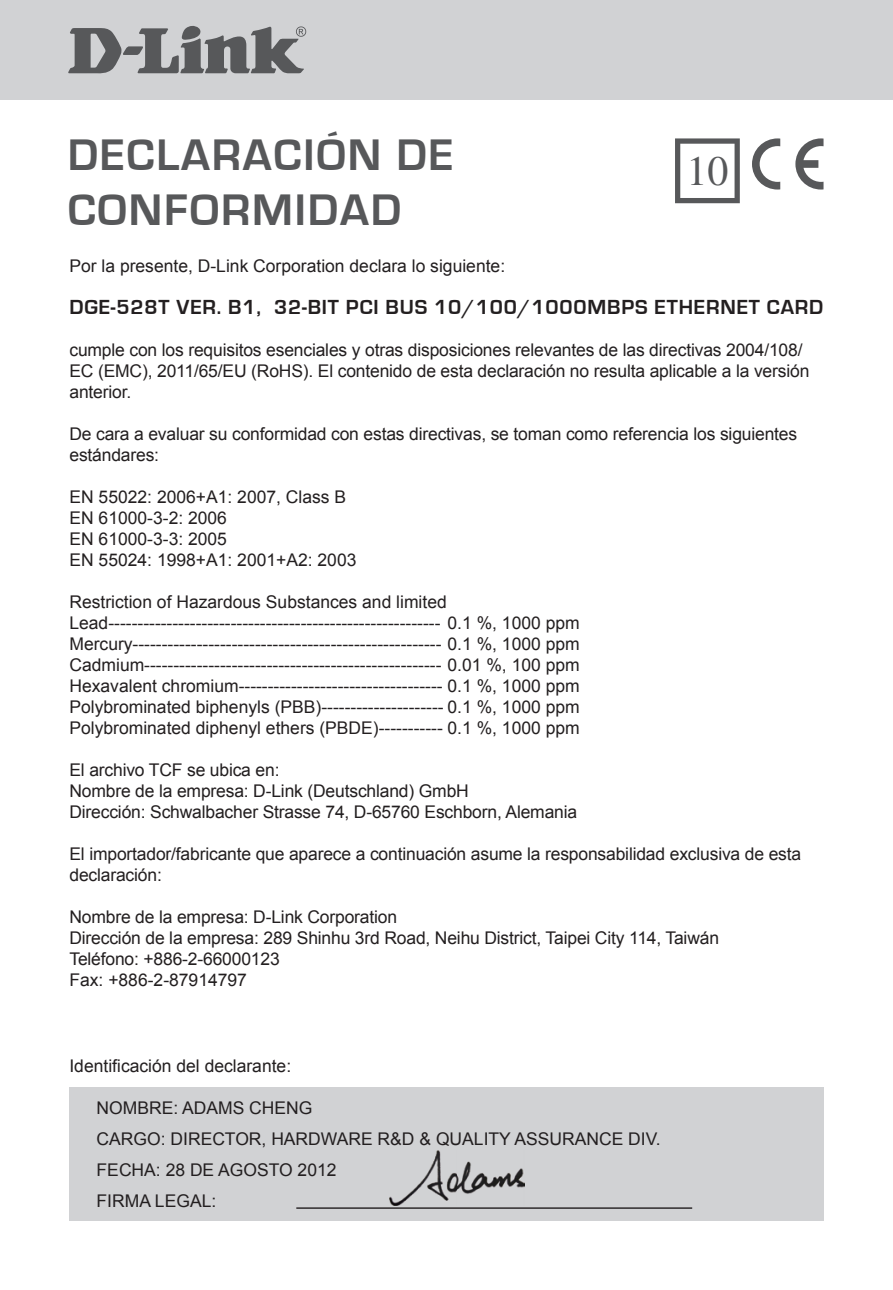
<style>
.page{position:relative;width:893px;height:1290px;background:#fff}
.page>*{position:absolute;margin:0;border:0;box-sizing:border-box;transform-origin:0 0}
.t1{font:700 45.5px/54.6px "Eurostile";letter-spacing:.04em;color:#57585a}
.t2{font:42px "Times";color:#57585a}
.t3{font:700 21px "Eurostile";letter-spacing:.04em;color:#231f20}
.t4{font:17.5px/21px "Arial";letter-spacing:-.01em;color:#231f20}
</style>
<div class="page">
<div style="left:0;top:0;width:893px;height:99px;background:#d1d2d4"></div>
<svg style="left:68px;top:26px;width:238px;height:48px"></svg>
<div style="left:69px;top:1086px;width:754px;height:134px;background:#d1d2d4"></div>
<hr style="left:296px;top:1207px;width:396px;height:2px;background:#231f20">
<img style="left:390px;top:1151px;width:134px;height:55px">
<svg style="left:675px;top:138px;width:65px;height:65px"></svg>
<svg style="left:795px;top:138px;width:28px;height:52px"></svg>
<svg style="left:752px;top:138px;width:28px;height:52px"></svg>
<h1 class="t1" style="left:68px;top:129px;width:387px">DECLARACIÓN DE<br>CONFORMIDAD</h1>
<h2 class="t2" style="left:686px;top:148px;width:43px">10</h2>
<p class="t4" style="left:69px;top:255px;width:437px">Por la presente, D-Link Corporation declara lo siguiente:</p>
<p class="t3" style="left:69px;top:296px;width:639px">DGE-528T VER. B1, 32-BIT PCI BUS 10/100/1000MBPS ETHERNET</p>
<p class="t3" style="left:767px;top:296px;width:29px">CARD</p>
<p class="t4" style="left:69px;top:339px;width:741px">cumple con los requisitos esenciales y otras disposiciones relevantes de las directivas 2004/108/<br>EC (EMC), 2011/65/EU (RoHS). El contenido de esta declaración no resulta aplicable a la versión anterior.</p>
<p class="t4" style="left:69px;top:423px;width:729px">De cara a evaluar su conformidad con estas directivas, se toman como referencia los siguientes estándares:</p>
<p class="t4" style="left:69px;top:486px;width:289px">EN 55022: 2006+A1: 2007, Class B<br>EN 61000-3-2: 2006<br>EN 61000-3-3: 2005<br>EN 55024: 1998+A1: 2001+A2: 2003</p>
<p class="t4" style="left:69px;top:591px;width:512px">Restriction of Hazardous Substances and limited Lead--------------------------------------------------------- 0.1 %, 1000 ppm Mercury----------------------------------------------------- 0.1 %, 1000 ppm Cadmium--------------------------------------------------- 0.01 %, 100 ppm Hexavalent chromium----------------------------------- 0.1 %, 1000 ppm Polybrominated biphenyls (PBB)--------------------- 0.1 %, 1000 ppm Polybrominated diphenyl ethers (PBDE)----------- 0.1 %, 1000 ppm</p>
<p class="t4" style="left:69px;top:759px;width:509px">El archivo TCF se ubica en:<br>Nombre de la empresa: D-Link (Deutschland) GmbH<br>Dirección: Schwalbacher Strasse 74, D-65760 Eschborn, Alemania</p>
<p class="t4" style="left:69px;top:843px;width:733px">El importador/fabricante que aparece a continuación asume la responsabilidad exclusiva de esta declaración:</p>
<p class="t4" style="left:69px;top:906px;width:651px">Nombre de la empresa: D-Link Corporation<br>Dirección de la empresa: 289 Shinhu 3rd Road, Neihu District, Taipei City 114, Taiwán Teléfono: +886-2-66000123<br>Fax: +886-2-87914797</p>
<p class="t4" style="left:69px;top:1055px;width:223px">Identificación del declarante:</p>
<p class="t4" style="left:97px;top:1092px;width:566px;line-height:30.8px">NOMBRE: ADAMS CHENG<br>CARGO: DIRECTOR, HARDWARE R&amp;D &amp; QUALITY ASSURANCE DIV.<br>FECHA: 28 de agosto</p>
<p class="t4" style="left:298px;top:1159px;width:40px">2012</p>
<p class="t4" style="left:97px;top:1190px;width:121px">FIRMA LEGAL:</p>
</div>
